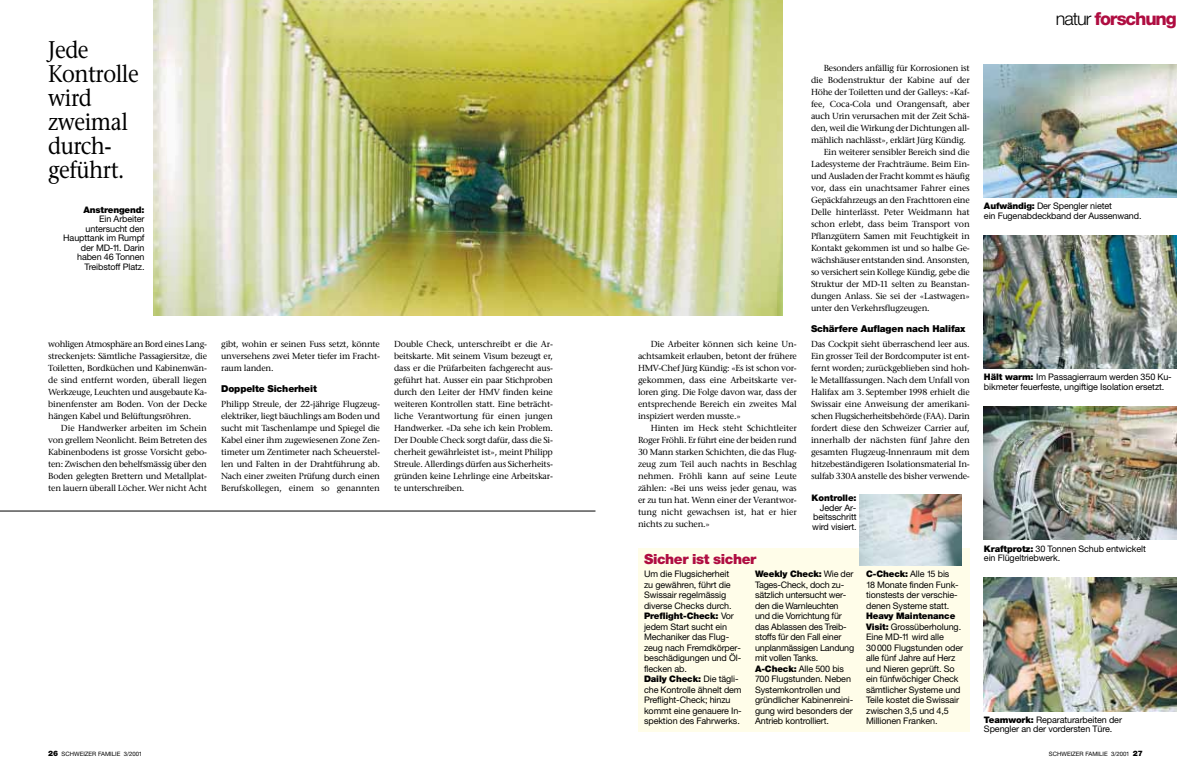
<style>
.page{position:relative;width:1191px;height:780px;background:#fff}
.page>*{position:absolute;margin:0;border:0;box-sizing:border-box;transform-origin:0 0}
.t1{font:24px/24px "Stone Serif";letter-spacing:-.025em;color:#000;scale:.9 1}
.t2{font:800 18px "Helvetica Neue";letter-spacing:-.065em;color:#af0d41}
.t3{font:900 14px "Helvetica Neue";letter-spacing:-.025em;color:#af0d41}
.t4{font:900 9.5px "Helvetica Neue";letter-spacing:-.015em;color:#000}
.t5{font:9px/10.5px "Helvetica Neue";letter-spacing:-.01em;color:#000}
.t6{font:900 9px "Helvetica Neue";letter-spacing:-.015em;color:#000}
.t7{font:8.8px/12px "Stone Serif";letter-spacing:-.025em;color:#000;text-align:justify}
.t8{font:6px "Helvetica Neue";color:#000}
.s1{font-weight:900;font-size:7.5px}
.s2{font-weight:300;color:#000}
.s3{font-weight:900}
</style>
<div class="page">
<hr style="left:0;top:510px;width:595px;height:1px;background:#000">
<img style="left:153px;top:0;width:629px;height:315px">
<img style="left:984px;top:64px;width:192px;height:134px">
<img style="left:984px;top:235px;width:192px;height:134px">
<img style="left:984px;top:577px;width:192px;height:134px">
<img style="left:984px;top:406px;width:192px;height:134px">
<div style="left:638px;top:548px;width:331px;height:183px;background:#fffde9"></div>
<img style="left:859px;top:494px;width:102px;height:71px">
<h1 class="t1" style="left:48px;top:40px;width:102px">Jede<br>Kontrolle wird zweimal durch&shy;geführt.</h1>
<p class="t6" style="left:83px;top:206px;width:63px">Anstrengend:</p>
<p class="t5" style="left:63px;top:215px;width:83px;line-height:9.5px;text-align:right">Ein Arbeiter untersucht den<br>Haupttank im Rumpf der MD-11. Darin haben 46 Tonnen<br>Treibstoff Platz.</p>
<p class="t7" style="left:48px;top:339px;width:160px">wohligen Atmosphäre an Bord eines Lang&shy;streckenjets: Sämtliche Passagiersitze, die Toiletten, Bordküchen und Kabinenwän&shy;de sind entfernt worden, überall liegen Werkzeuge, Leuchten und ausgebaute Ka&shy;binenfenster am Boden. Von der Decke hängen Kabel und Belüftungsröhren.</p>
<p class="t7" style="left:48px;top:423px;width:160px;text-indent:13px">Die Handwerker arbeiten im Schein von grellem Neonlicht. Beim Betreten des Kabinenbodens ist grosse Vorsicht gebo&shy;ten: Zwischen den behelfsmässig über den Boden gelegten Brettern und Metallplat&shy;ten lauern überall Löcher. Wer nicht Acht</p>
<p class="t8" style="left:48px;top:752px;width:95px"><span class="s1">26</span> SCHWEIZER FAMILIE 3/2001</p>
<h2 class="t2" style="left:1055px;top:12px;width:122px"><span class="s2">natur</span> forschung</h2>
<p class="t7" style="left:221px;top:339px;width:160px">gibt, wohin er seinen Fuss setzt, könnte unversehens zwei Meter tiefer im Fracht&shy;raum landen.</p>
<p class="t4" style="left:221px;top:385px;width:97px">Doppelte Sicherheit</p>
<p class="t7" style="left:221px;top:399px;width:160px">Philipp Streule, der 22-jährige Flugzeug&shy;elektriker, liegt bäuchlings am Boden und sucht mit Taschenlampe und Spiegel die Kabel einer ihm zugewiesenen Zone Zen&shy;timeter um Zentimeter nach Scheuerstel&shy;len und Falten in der Drahtführung ab.<br>Nach einer zweiten Prüfung durch einen Berufskollegen, einem so genannten</p>
<p class="t7" style="left:394px;top:339px;width:160px">Double Check, unterschreibt er die Ar&shy;beitskarte. Mit seinem Visum bezeugt er, dass er die Prüfarbeiten fachgerecht aus&shy;geführt hat. Ausser ein paar Stichproben durch den Leiter der HMV finden keine weiteren Kontrollen statt. Eine beträcht&shy;liche Verantwortung für einen jungen Handwerker. «Da sehe ich kein Problem.<br>Der Double Check sorgt dafür, dass die Si&shy;cherheit gewährleistet ist», meint Philipp Streule. Allerdings dürfen aus Sicherheits&shy;gründen keine Lehrlinge eine Arbeitskar&shy;te unterschreiben.</p>
<p class="t7" style="left:638px;top:339px;width:160px;text-indent:13px">Die Arbeiter können sich keine Un&shy;achtsamkeit erlauben, betont der frühere HMV-Chef Jürg Kündig: «Es ist schon vor&shy;gekommen, dass eine Arbeitskarte ver&shy;loren ging. Die Folge davon war, dass der entsprechende Bereich ein zweites Mal inspiziert werden musste.»</p>
<p class="t7" style="left:638px;top:423px;width:160px;text-indent:13px">Hinten im Heck steht Schichtleiter Roger Fröhli. Er führt eine der beiden rund 30 Mann starken Schichten, die das Flug&shy;zeug zum Teil auch nachts in Beschlag nehmen. Fröhli kann auf seine Leute zählen: «Bei uns weiss jeder genau, was er zu tun hat. Wenn einer der Verantwor&shy;tung nicht gewachsen ist, hat er hier nichts zu suchen.»</p>
<p class="t7" style="left:823px;top:63px;width:148px">Besonders anfällig für Korrosionen ist</p>
<p class="t7" style="left:811px;top:75px;width:160px">die Bodenstruktur der Kabine auf der</p>
<p class="t7" style="left:811px;top:87px;width:160px">Höhe der Toiletten und der Galleys: «Kaf-</p>
<p class="t7" style="left:811px;top:99px;width:160px">fee, Coca-Cola und Orangensaft, aber</p>
<p class="t7" style="left:811px;top:111px;width:160px">auch Urin verursachen mit der Zeit Schä-</p>
<p class="t7" style="left:811px;top:123px;width:160px">den, weil die Wirkung der Dichtungen all-</p>
<p class="t7" style="left:811px;top:135px;width:157px">mählich nachlässt», erklärt Jürg Kündig.</p>
<p class="t7" style="left:823px;top:147px;width:147px">Ein weiterer sensibler Bereich sind die</p>
<p class="t7" style="left:811px;top:159px;width:160px">Ladesysteme der Frachträume. Beim Ein-</p>
<p class="t7" style="left:811px;top:171px;width:160px">und Ausladen der Fracht kommt es häufig</p>
<p class="t7" style="left:811px;top:183px;width:160px">vor, dass ein unachtsamer Fahrer eines</p>
<p class="t7" style="left:811px;top:195px;width:160px">Gepäckfahrzeugs an den Frachttoren eine</p>
<p class="t7" style="left:811px;top:207px;width:160px">Delle hinterlässt. Peter Weidmann hat</p>
<p class="t7" style="left:811px;top:219px;width:160px">schon erlebt, dass beim Transport von</p>
<p class="t7" style="left:811px;top:231px;width:160px">Pflanzgütern Samen mit Feuchtigkeit in</p>
<p class="t7" style="left:811px;top:243px;width:160px">Kontakt gekommen ist und so halbe Ge-</p>
<p class="t7" style="left:811px;top:255px;width:160px">wächshäuser entstanden sind. Ansonsten,</p>
<p class="t7" style="left:811px;top:267px;width:160px">so versichert sein Kollege Kündig, gebe die</p>
<p class="t7" style="left:811px;top:279px;width:160px">Struktur der MD-11 selten zu Beanstan-</p>
<p class="t7" style="left:811px;top:291px;width:160px">dungen Anlass. Sie sei der «Lastwagen»</p>
<p class="t7" style="left:811px;top:303px;width:120px">unter den Verkehrsflugzeugen.</p>
<p class="t4" style="left:811px;top:325px;width:156px">Schärfere Auflagen nach Halifax</p>
<p class="t7" style="left:811px;top:339px;width:160px">Das Cockpit sieht überraschend leer aus.<br>Ein grosser Teil der Bordcomputer ist ent&shy;fernt worden; zurückgeblieben sind hoh&shy;le Metallfassungen. Nach dem Unfall von Halifax am 3. September 1998 erhielt die Swissair eine Anweisung der amerikani&shy;schen Flugsicherheitsbehörde (FAA). Darin fordert diese den Schweizer Carrier auf, innerhalb der nächsten fünf Jahre den gesamten Flugzeug-Innenraum mit dem hitzebeständigeren Isolationsmaterial In&shy;sulfab 330A anstelle des bisher verwende-</p>
<p class="t6" style="left:811px;top:494px;width:46px">Kontrolle:</p>
<p class="t5" style="left:812px;top:503px;width:46px;line-height:9.5px;text-align:justify;text-indent:8px">Jeder Ar&shy;beitsschritt wird visiert.</p>
<h3 class="t3" style="left:644px;top:554px;width:114px">Sicher ist sicher</h3>
<p class="t5" style="left:644px;top:569px;width:99px">Um die Flugsicherheit<br>zu gewähren, führt die<br>Swissair regelmässig diverse Checks durch.<br><span class="s3">Preflight-Check:</span> Vor jedem Start sucht ein<br>Mechaniker das Flug&shy;zeug nach Fremdkörper&shy;beschädigungen und Öl&shy;flecken ab.<br><span class="s3">Daily Check:</span> Die tägli&shy;che Kontrolle ähnelt dem<br>Preflight-Check; hinzu kommt eine genauere In&shy;spektion des Fahrwerks.</p>
<p class="t5" style="left:755px;top:569px;width:101px"><span class="s3">Weekly Check:</span> Wie der<br>Tages-Check, doch zu&shy;sätzlich untersucht wer&shy;den die Warnleuchten und die Vorrichtung für das Ablassen des Treib&shy;stoffs für den Fall einer unplanmässigen Landung mit vollen Tanks.<br><span class="s3">A-Check:</span> Alle 500 bis<br>700 Flugstunden. Neben<br>Systemkontrollen und gründlicher Kabinenreini&shy;gung wird besonders der<br>Antrieb kontrolliert.</p>
<p class="t5" style="left:866px;top:569px;width:94px"><span class="s3">C-Check:</span> Alle 15 bis<br>18 Monate finden Funk&shy;tionstests der verschie&shy;denen Systeme statt.</p>
<p class="t5" style="left:866px;top:611px;width:98px"><span class="s3">Heavy Maintenance<br>Visit:</span> Grossüberholung.<br>Eine MD-11 wird alle<br>30000 Flugstunden oder alle fünf Jahre auf Herz und Nieren geprüft. So ein fünfwöchiger Check sämtlicher Systeme und<br>Teile kostet die Swissair zwischen 3,5 und 4,5<br>Millionen Franken.</p>
<p class="t5" style="left:984px;top:202px;width:159px;line-height:9.5px"><span class="s3">Aufwändig:</span> Der Spengler nietet<br>ein Fugenabdeckband der Aussenwand.</p>
<p class="t5" style="left:984px;top:373px;width:189px;line-height:9.5px"><span class="s3">Hält warm:</span> Im Passagierraum werden 350 Ku&shy;bikmeter feuerfeste, ungiftige Isolation ersetzt.</p>
<p class="t5" style="left:984px;top:544px;width:163px;line-height:9.5px"><span class="s3">Kraftprotz:</span> 30 Tonnen Schub entwickelt ein Flügeltriebwerk.</p>
<p class="t5" style="left:984px;top:715px;width:139px;line-height:9.5px"><span class="s3">Teamwork:</span> Reparaturarbeiten der<br>Spengler an der vordersten Türe.</p>
<p class="t8" style="left:1049px;top:752px;width:95px">SCHWEIZER FAMILIE 3/2001 <span class="s1">27</span></p>
</div>
